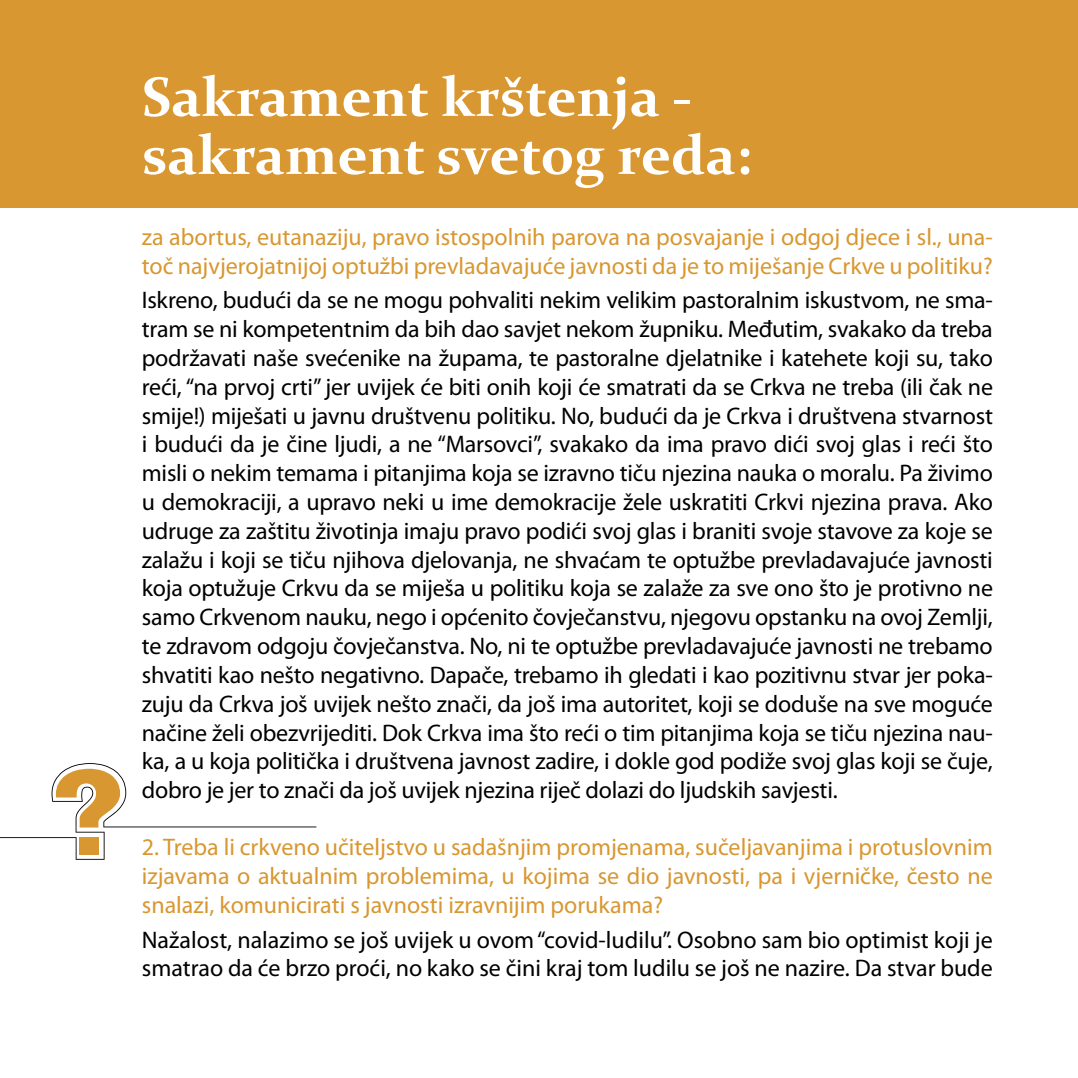
<style>
.page{position:relative;width:1078px;height:1078px;background:#fff}
.page>*{position:absolute;margin:0;border:0;box-sizing:border-box;transform-origin:0 0}
.t1{font:700 56px/58px "Constantia";color:#fff}
.t2{font:24px/28.8px "Myriad Pro";color:#000;text-align:justify}
.t3{font:24px/28.8px "Myriad Pro";color:#d89731}
</style>
<div class="page">
<div style="left:0;top:0;width:1077px;height:207px;background:#d89731"></div>
<svg style="left:0;top:763px;width:316px;height:96px"></svg>
<h1 class="t1" style="left:142px;top:65px;width:611px">Sakrament krštenja - sakrament svetog reda:</h1>
<p class="t3" style="left:142px;top:222px;width:852px">za abortus, eutanaziju, pravo istospolnih parova na posvajanje i odgoj djece i sl., una&shy;toč najvjerojatnijoj optužbi prevladavajuće javnosti da je to miješanje Crkve u politiku?</p>
<p class="t2" style="left:142px;top:285px;width:852px">Iskreno, budući da se ne mogu pohvaliti nekim velikim pastoralnim iskustvom, ne sma&shy;tram se ni kompetentnim da bih dao savjet nekom župniku. Međutim, svakako da treba podržavati naše svećenike na župama, te pastoralne djelatnike i katehete koji su, tako reći, “na prvoj crti” jer uvijek će biti onih koji će smatrati da se Crkva ne treba (ili čak ne smije!) miješati u javnu društvenu politiku. No, budući da je Crkva i društvena stvarnost i budući da je čine ljudi, a ne “Marsovci”, svakako da ima pravo dići svoj glas i reći što misli o nekim temama i pitanjima koja se izravno tiču njezina nauka o moralu. Pa živimo u demokraciji, a upravo neki u ime demokracije žele uskratiti Crkvi njezina prava. Ako udruge za zaštitu životinja imaju pravo podići svoj glas i braniti svoje stavove za koje se zalažu i koji se tiču njihova djelovanja, ne shvaćam te optužbe prevladavajuće javnosti koja optužuje Crkvu da se miješa u politiku koja se zalaže za sve ono što je protivno ne samo Crkvenom nauku, nego i općenito čovječanstvu, njegovu opstanku na ovoj Zemlji, te zdravom odgoju čovječanstva. No, ni te optužbe prevladavajuće javnosti ne trebamo shvatiti kao nešto negativno. Dapače, trebamo ih gledati i kao pozitivnu stvar jer poka&shy;zuju da Crkva još uvijek nešto znači, da još ima autoritet, koji se doduše na sve moguće načine želi obezvrijediti. Dok Crkva ima što reći o tim pitanjima koja se tiču njezina nau&shy;ka, a u koja politička i društvena javnost zadire, i dokle god podiže svoj glas koji se čuje, dobro je jer to znači da još uvijek njezina riječ dolazi do ljudskih savjesti.</p>
<p class="t3" style="left:142px;top:832px;width:852px;text-align:justify">2. Treba li crkveno učiteljstvo u sadašnjim promjenama, sučeljavanjima i protuslovnim izjavama o aktualnim problemima, u kojima se dio javnosti, pa i vjerničke, često ne snalazi, komunicirati s javnosti izravnijim porukama?</p>
<p class="t2" style="left:142px;top:924px;width:852px">Nažalost, nalazimo se još uvijek u ovom “covid-ludilu”. Osobno sam bio optimist koji je smatrao da će brzo proći, no kako se čini kraj tom ludilu se još ne nazire. Da stvar bude</p>
</div>
